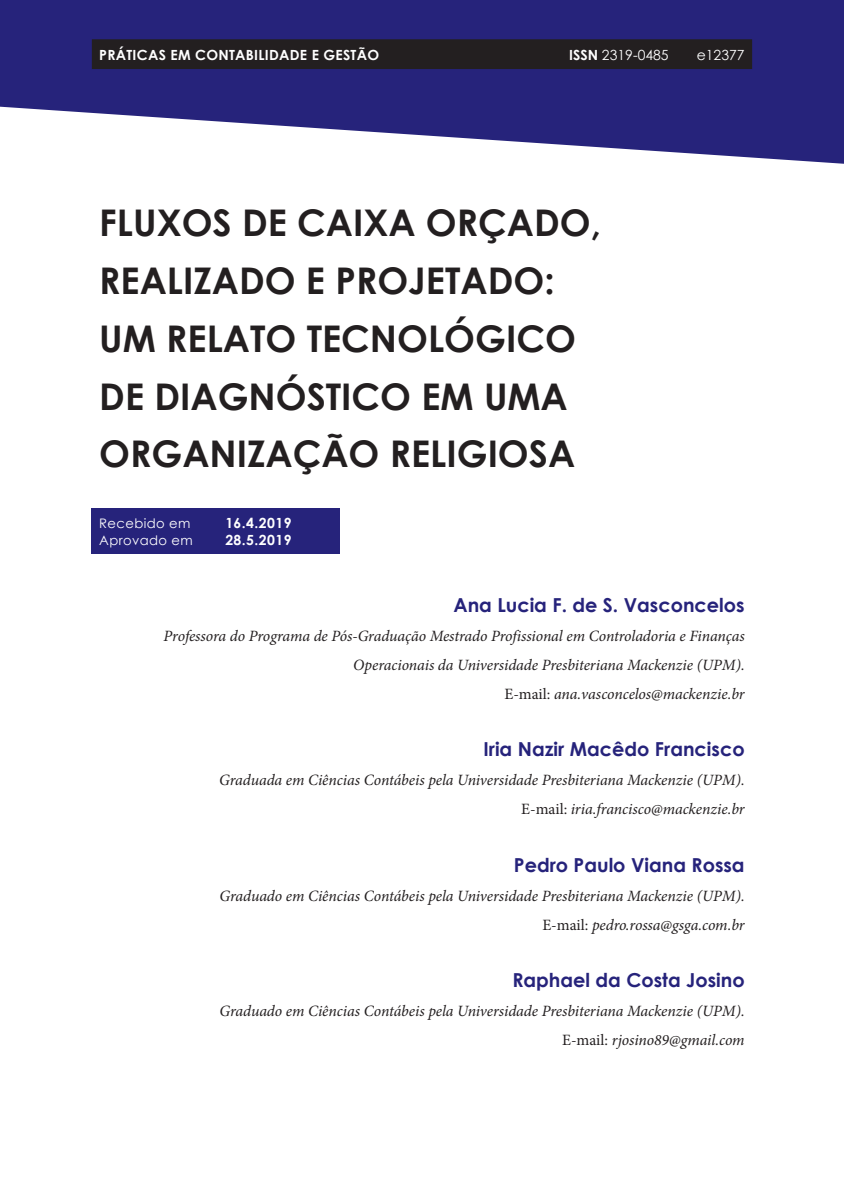
<style>
.page{position:relative;width:844px;height:1191px;background:#fff}
.page>*{position:absolute;margin:0;border:0;box-sizing:border-box;transform-origin:0 0}
.t1{font:700 36.75px/57.8px "Century Gothic";color:#231f20}
.t2{font:700 19.25px "Century Gothic";color:#26237b}
.t3{font:italic 15.75px/28.9px "Minion Pro";letter-spacing:-.005em;color:#231f20;text-align:right}
.t4{font:700 14px "Century Gothic";letter-spacing:.02em;color:#fff}
.t5{font:14px "Century Gothic";color:#fff}
.t6{font:13.12px "Century Gothic";letter-spacing:.03em;color:#fff}
.s1{font-weight:700}
.s2{font-style:normal}
</style>
<div class="page">
<svg style="left:0;top:0;width:843px;height:164px;fill:#26237b"></svg>
<div style="left:92px;top:39px;width:660px;height:30px;background:#231f20"></div>
<div style="left:92px;top:508px;width:248px;height:46px;background:#26237b"></div>
<p class="t4" style="left:99px;top:44px;width:281px">PRÁTICAS EM CONTABILIDADE E GESTÃO</p>
<p class="t5" style="left:569px;top:45px;width:101px"><span class="s1">ISSN</span> 2319-0485</p>
<p class="t5" style="left:696px;top:45px;width:49px">e12377</p>
<h1 class="t1" style="left:99px;top:192px;width:503px">FLUXOS DE CAIXA ORÇADO,<br>REALIZADO E PROJETADO:<br>UM RELATO TECNOLÓGICO<br>DE DIAGNÓSTICO EM UMA<br>ORGANIZAÇÃO RELIGIOSA</h1>
<p class="t6" style="left:99px;top:514px;width:93px">Recebido em</p>
<p class="t4" style="left:225px;top:512px;width:68px">16.4.2019</p>
<p class="t6" style="left:99px;top:531px;width:95px">Aprovado em</p>
<p class="t4" style="left:225px;top:530px;width:68px">28.5.2019</p>
<p class="t2" style="left:453px;top:590px;width:293px">Ana Lucia F. de S. Vasconcelos</p>
<p class="t3" style="left:163px;top:621px;width:582px">Professora do Programa de Pós-Graduação Mestrado Profissional em Controladoria e Finanças<br>Operacionais da Universidade Presbiteriana Mackenzie (UPM).<br><span class="s2">E-mail:</span> ana.vasconcelos@mackenzie.br</p>
<p class="t2" style="left:483px;top:734px;width:263px">Iria Nazir Macêdo Francisco</p>
<p class="t3" style="left:219px;top:765px;width:526px">Graduada em Ciências Contábeis pela Universidade Presbiteriana Mackenzie (UPM).<br><span class="s2">E-mail:</span> iria.francisco@mackenzie.br</p>
<p class="t2" style="left:513px;top:850px;width:232px">Pedro Paulo Viana Rossa</p>
<p class="t3" style="left:219px;top:881px;width:526px">Graduado em Ciências Contábeis pela Universidade Presbiteriana Mackenzie (UPM).<br><span class="s2">E-mail:</span> pedro.rossa@gsga.com.br</p>
<p class="t2" style="left:512px;top:965px;width:234px">Raphael da Costa Josino</p>
<p class="t3" style="left:219px;top:996px;width:526px">Graduado em Ciências Contábeis pela Universidade Presbiteriana Mackenzie (UPM).<br><span class="s2">E-mail:</span> rjosino89@gmail.com</p>
</div>
